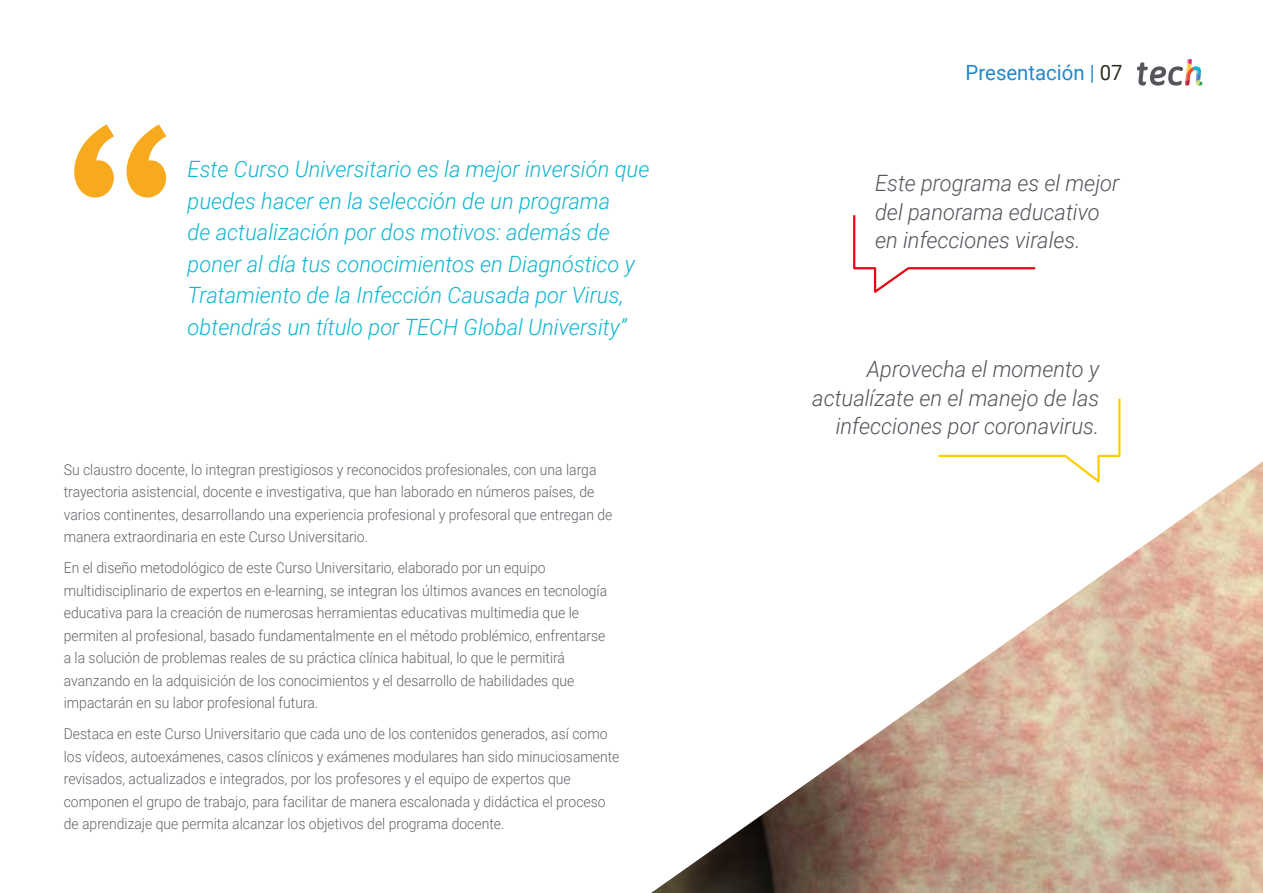
<style>
.page{position:relative;width:1263px;height:893px;background:#fff}
.page>*{position:absolute;margin:0;border:0;box-sizing:border-box;transform-origin:0 0}
.t1{font:italic 300 22.5px/31.5px "Roboto";color:#0fb6cf}
.t2{font:italic 300 22.5px/28.5px "Roboto";color:#52555b;text-align:right}
.t3{font:21px "Roboto";color:#2488c9}
.t4{font:300 15px/22.5px "Roboto";color:#61646a;scale:.93 1}
.s1{color:#312e20}
</style>
<div class="page">
<img style="left:651px;top:461px;width:612px;height:432px">
<svg style="left:74px;top:124px;width:92px;height:74px"></svg>
<svg style="left:936px;top:398px;width:186px;height:88px"></svg>
<svg style="left:1137px;top:59px;width:65px;height:27px"></svg>
<svg style="left:853px;top:215px;width:183px;height:78px"></svg>
<p class="t1" style="left:188px;top:153px;width:463px">Este Curso Universitario es la mejor inversión que puedes hacer en la selección de un programa<br>de actualización por dos motivos: además de poner al día tus conocimientos en Diagnóstico y Tratamiento de la Infección Causada por Virus, obtendrás un título por TECH Global University”</p>
<p class="t4" style="left:64px;top:457px;width:591px">Su claustro docente, lo integran prestigiosos y reconocidos profesionales, con una larga trayectoria asistencial, docente e investigativa, que han laborado en números países, de varios continentes, desarrollando una experiencia profesional y profesoral que entregan de manera extraordinaria en este Curso Universitario.</p>
<p class="t4" style="left:64px;top:556px;width:586px">En el diseño metodológico de este Curso Universitario, elaborado por un equipo multidisciplinario de expertos en e-learning, se integran los últimos avances en tecnología educativa para la creación de numerosas herramientas educativas multimedia que le permiten al profesional, basado fundamentalmente en el método problémico, enfrentarse a la solución de problemas reales de su práctica clínica habitual, lo que le permitirá avanzando en la adquisición de los conocimientos y el desarrollo de habilidades que impactarán en su labor profesional futura.</p>
<p class="t4" style="left:64px;top:722px;width:599px">Destaca en este Curso Universitario que cada uno de los contenidos generados, así como los vídeos, autoexámenes, casos clínicos y exámenes modulares han sido minuciosamente revisados, actualizados e integrados, por los profesores y el equipo de expertos que componen el grupo de trabajo, para facilitar de manera escalonada y didáctica el proceso de aprendizaje que permita alcanzar los objetivos del programa docente.</p>
<h2 class="t3" style="left:966px;top:57px;width:159px">Presentación | <span class="s1">07</span></h2>
<h1 class="t2" style="left:875px;top:168px;width:246px;text-align:left">Este programa es el mejor del panorama educativo en infecciones virales.</h1>
<h1 class="t2" style="left:812px;top:354px;width:288px">Aprovecha el momento y actualízate en el manejo de las infecciones por coronavirus.</h1>
</div>
